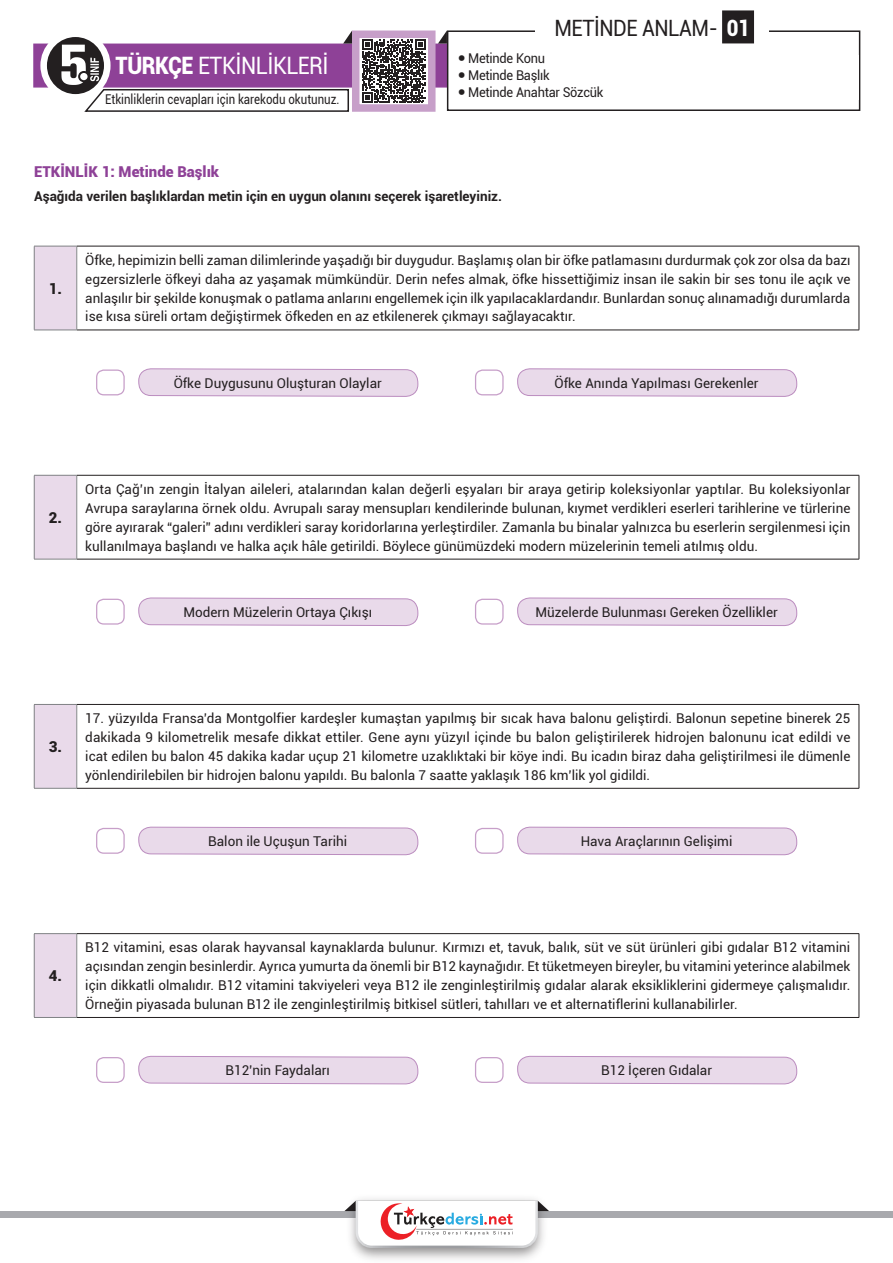
<style>
.page{position:relative;width:893px;height:1263px;background:#fff}
.page>*{position:absolute;margin:0;border:0;box-sizing:border-box;transform-origin:0 0}
.t1{font:24px "Roboto";letter-spacing:-.02em;color:#fff;scale:.9 1}
.t2{font:22.5px "Roboto";letter-spacing:-.02em;color:#231f20;scale:.9 1}
.t3{font:900 15px "Roboto";color:#8e4197}
.t4{font:900 15px "Roboto";color:#231f20}
.t5{font:13.5px/18.9px "Roboto";color:#231f20;text-align:justify}
.t6{font:700 13.5px "Roboto";color:#231f20}
.t7{font:13.5px "Roboto";letter-spacing:-.02em;color:#231f20;scale:.95 1}
.t8{font:13.5px "Roboto";color:#231f20;scale:.85 1}
.s1{font-weight:900}
.s2{font-weight:900;color:#fff}
.s3{font-family:"CANT Adahelvetica"}
</style>
<div class="page">
<div style="left:0;top:1211px;width:893px;height:6px;background:#a8a9ad"></div>
<svg style="left:344px;top:1198px;width:205px;height:51px"></svg>
<div style="left:33px;top:44px;width:436px;height:44px;background:#8e4197;border:2px solid #8e4197"></div>
<div style="left:448px;top:31px;width:412px;height:79px;background:#fff"></div>
<div style="left:447px;top:30px;width:413px;height:81px;border:2px solid #231f20"></div>
<svg style="left:438px;top:31px;width:9px;height:13px"></svg>
<div style="left:356px;top:34px;width:76px;height:74px;background:#fff"></div>
<svg style="left:362px;top:40px;width:64px;height:63px"></svg>
<div style="left:352px;top:31px;width:84px;height:81px;border:8px solid #c79fc9"></div>
<div style="left:535px;top:14px;width:234px;height:33px;background:#fff"></div>
<div style="left:722px;top:10px;width:32px;height:33px;background:#231f20"></div>
<div style="left:458px;top:56px;width:401px;height:44px;background:#fff"></div>
<div style="left:40px;top:30px;width:71px;height:71px;background:#fff;border-radius:50%"></div>
<div style="left:47px;top:37px;width:57px;height:57px;background:#231f20;border-radius:50%"></div>
<svg style="left:61px;top:31px;width:291px;height:81px"></svg>
<div style="left:80px;top:73px;width:8px;height:7px;background:#fff;border-radius:50%"></div>
<div style="left:34px;top:246px;width:43px;height:84px;background:#e9daea"></div>
<hr style="left:859px;top:246px;width:1px;height:84px;background:#231f20">
<hr style="left:77px;top:330px;width:782px;height:1px;background:#231f20">
<hr style="left:34px;top:330px;width:43px;height:1px;background:#808285">
<hr style="left:34px;top:246px;width:43px;height:1px;background:#808285">
<hr style="left:34px;top:246px;width:1px;height:84px;background:#808285">
<hr style="left:77px;top:246px;width:1px;height:84px;background:#808285">
<hr style="left:77px;top:246px;width:782px;height:1px;background:#231f20">
<svg style="left:138px;top:368px;width:281px;height:29px;background:#e6d6e8"></svg>
<svg style="left:517px;top:368px;width:281px;height:29px;background:#e6d6e8"></svg>
<div style="left:96px;top:369px;width:29px;height:26px;border:1px solid #c79fc9;border-radius:7px"></div>
<div style="left:475px;top:369px;width:29px;height:26px;border:1px solid #c79fc9;border-radius:7px"></div>
<div style="left:34px;top:475px;width:43px;height:84px;background:#e9daea"></div>
<hr style="left:859px;top:475px;width:1px;height:84px;background:#231f20">
<hr style="left:77px;top:559px;width:782px;height:1px;background:#231f20">
<hr style="left:34px;top:559px;width:43px;height:1px;background:#808285">
<hr style="left:34px;top:475px;width:43px;height:1px;background:#808285">
<hr style="left:34px;top:475px;width:1px;height:84px;background:#808285">
<hr style="left:77px;top:475px;width:1px;height:84px;background:#808285">
<hr style="left:77px;top:475px;width:782px;height:1px;background:#231f20">
<svg style="left:138px;top:597px;width:281px;height:29px;background:#e6d6e8"></svg>
<svg style="left:517px;top:597px;width:281px;height:29px;background:#e6d6e8"></svg>
<div style="left:96px;top:599px;width:29px;height:26px;border:1px solid #c79fc9;border-radius:7px"></div>
<div style="left:475px;top:599px;width:29px;height:26px;border:1px solid #c79fc9;border-radius:7px"></div>
<div style="left:34px;top:704px;width:43px;height:84px;background:#e9daea"></div>
<hr style="left:859px;top:705px;width:1px;height:83px;background:#231f20">
<hr style="left:77px;top:788px;width:782px;height:1px;background:#231f20">
<hr style="left:34px;top:788px;width:43px;height:1px;background:#808285">
<hr style="left:34px;top:704px;width:43px;height:1px;background:#808285">
<hr style="left:34px;top:705px;width:1px;height:83px;background:#808285">
<hr style="left:77px;top:705px;width:1px;height:83px;background:#808285">
<hr style="left:77px;top:704px;width:782px;height:1px;background:#231f20">
<svg style="left:138px;top:826px;width:281px;height:29px;background:#e7d6e8"></svg>
<svg style="left:517px;top:826px;width:281px;height:29px;background:#e7d6e8"></svg>
<div style="left:96px;top:828px;width:29px;height:26px;border:1px solid #c79fc9;border-radius:7px"></div>
<div style="left:475px;top:828px;width:29px;height:26px;border:1px solid #c79fc9;border-radius:7px"></div>
<div style="left:34px;top:934px;width:43px;height:83px;background:#e9daea"></div>
<hr style="left:859px;top:934px;width:1px;height:83px;background:#231f20">
<hr style="left:77px;top:1017px;width:782px;height:1px;background:#231f20">
<hr style="left:34px;top:1017px;width:43px;height:1px;background:#808285">
<hr style="left:34px;top:933px;width:43px;height:1px;background:#808285">
<hr style="left:34px;top:934px;width:1px;height:83px;background:#808285">
<hr style="left:77px;top:934px;width:1px;height:83px;background:#808285">
<hr style="left:77px;top:933px;width:782px;height:1px;background:#231f20">
<svg style="left:138px;top:1055px;width:281px;height:30px;background:#e7d7e8"></svg>
<svg style="left:517px;top:1055px;width:281px;height:30px;background:#e7d7e8"></svg>
<div style="left:96px;top:1057px;width:29px;height:26px;border:1px solid #c79fc9;border-radius:7px"></div>
<div style="left:475px;top:1057px;width:29px;height:26px;border:1px solid #c79fc9;border-radius:7px"></div>
<h1 class="t1" style="left:116px;top:49px;width:238px"><span class="s1">TÜRKÇE</span> ETKİNLİKLERİ</h1>
<p class="t8" style="left:105px;top:90px;width:277px">Etkinliklerin cevapları için karekodu okutunuz.</p>
<h2 class="t2" style="left:554px;top:12px;width:219px">METİNDE ANLAM- <span class="s2">01</span></h2>
<p class="t7" style="left:458px;top:49px;width:93px"><span class="s3">•</span> Metinde Konu</p>
<p class="t7" style="left:458px;top:66px;width:98px"><span class="s3">•</span> Metinde Başlık</p>
<p class="t7" style="left:458px;top:83px;width:154px"><span class="s3">•</span> Metinde Anahtar Sözcük</p>
<p class="t3" style="left:34px;top:161px;width:186px">ETKİNLİK 1: Metinde Başlık</p>
<p class="t6" style="left:34px;top:187px;width:469px">Aşağıda verilen başlıklardan metin için en uygun olanını seçerek işaretleyiniz.</p>
<p class="t4" style="left:49px;top:278px;width:15px">1.</p>
<p class="t5" style="left:85px;top:250px;width:767px">Öfke, hepimizin belli zaman dilimlerinde yaşadığı bir duygudur. Başlamış olan bir öfke patlamasını durdurmak çok zor olsa da bazı egzersizlerle öfkeyi daha az yaşamak mümkündür. Derin nefes almak, öfke hissettiğimiz insan ile sakin bir ses tonu ile açık ve anlaşılır bir şekilde konuşmak o patlama anlarını engellemek için ilk yapılacaklardandır. Bunlardan sonuç alınamadığı durumlarda ise kısa süreli ortam değiştirmek öfkeden en az etkilenerek çıkmayı sağlayacaktır.</p>
<p class="t5" style="left:174px;top:373px;width:210px">Öfke Duygusunu Oluşturan Olaylar</p>
<p class="t5" style="left:555px;top:373px;width:206px">Öfke Anında Yapılması Gerekenler</p>
<p class="t4" style="left:49px;top:507px;width:15px">2.</p>
<p class="t5" style="left:85px;top:479px;width:767px">Orta Çağ’ın zengin İtalyan aileleri, atalarından kalan değerli eşyaları bir araya getirip koleksiyonlar yaptılar. Bu koleksiyonlar Avrupa saraylarına örnek oldu. Avrupalı saray mensupları kendilerinde bulunan, kıymet verdikleri eserleri tarihlerine ve türlerine göre ayırarak “galeri” adını verdikleri saray koridorlarına yerleştirdiler. Zamanla bu binalar yalnızca bu eserlerin sergilenmesi için kullanılmaya başlandı ve halka açık hâle getirildi. Böylece günümüzdeki modern müzelerinin temeli atılmış oldu.</p>
<p class="t5" style="left:183px;top:602px;width:190px">Modern Müzelerin Ortaya Çıkışı</p>
<p class="t5" style="left:535px;top:602px;width:244px">Müzelerde Bulunması Gereken Özellikler</p>
<p class="t4" style="left:49px;top:736px;width:15px">3.</p>
<p class="t5" style="left:85px;top:708px;width:767px">17. yüzyılda Fransa’da Montgolfier kardeşler kumaştan yapılmış bir sıcak hava balonu geliştirdi. Balonun sepetine binerek 25 dakikada 9 kilometrelik mesafe dikkat ettiler. Gene aynı yüzyıl içinde bu balon geliştirilerek hidrojen balonunu icat edildi ve icat edilen bu balon 45 dakika kadar uçup 21 kilometre uzaklıktaki bir köye indi. Bu icadın biraz daha geliştirilmesi ile dümenle yönlendirilebilen bir hidrojen balonu yapıldı. Bu balonla 7 saatte yaklaşık 186 km’lik yol gidildi.</p>
<p class="t5" style="left:208px;top:831px;width:140px">Balon ile Uçuşun Tarihi</p>
<p class="t5" style="left:581px;top:831px;width:153px">Hava Araçlarının Gelişimi</p>
<p class="t4" style="left:49px;top:965px;width:15px">4.</p>
<p class="t5" style="left:85px;top:937px;width:767px">B12 vitamini, esas olarak hayvansal kaynaklarda bulunur. Kırmızı et, tavuk, balık, süt ve süt ürünleri gibi gıdalar B12 vitamini açısından zengin besinlerdir. Ayrıca yumurta da önemli bir B12 kaynağıdır. Et tüketmeyen bireyler, bu vitamini yeterince alabilmek için dikkatli olmalıdır. B12 vitamini takviyeleri veya B12 ile zenginleştirilmiş gıdalar alarak eksikliklerini gidermeye çalışmalıdır.<br>Örneğin piyasada bulunan B12 ile zenginleştirilmiş bitkisel sütleri, tahılları ve et alternatiflerini kullanabilirler.</p>
<p class="t5" style="left:226px;top:1060px;width:106px">B12’nin Faydaları</p>
<p class="t5" style="left:601px;top:1060px;width:112px">B12 İçeren Gıdalar</p>
</div>
